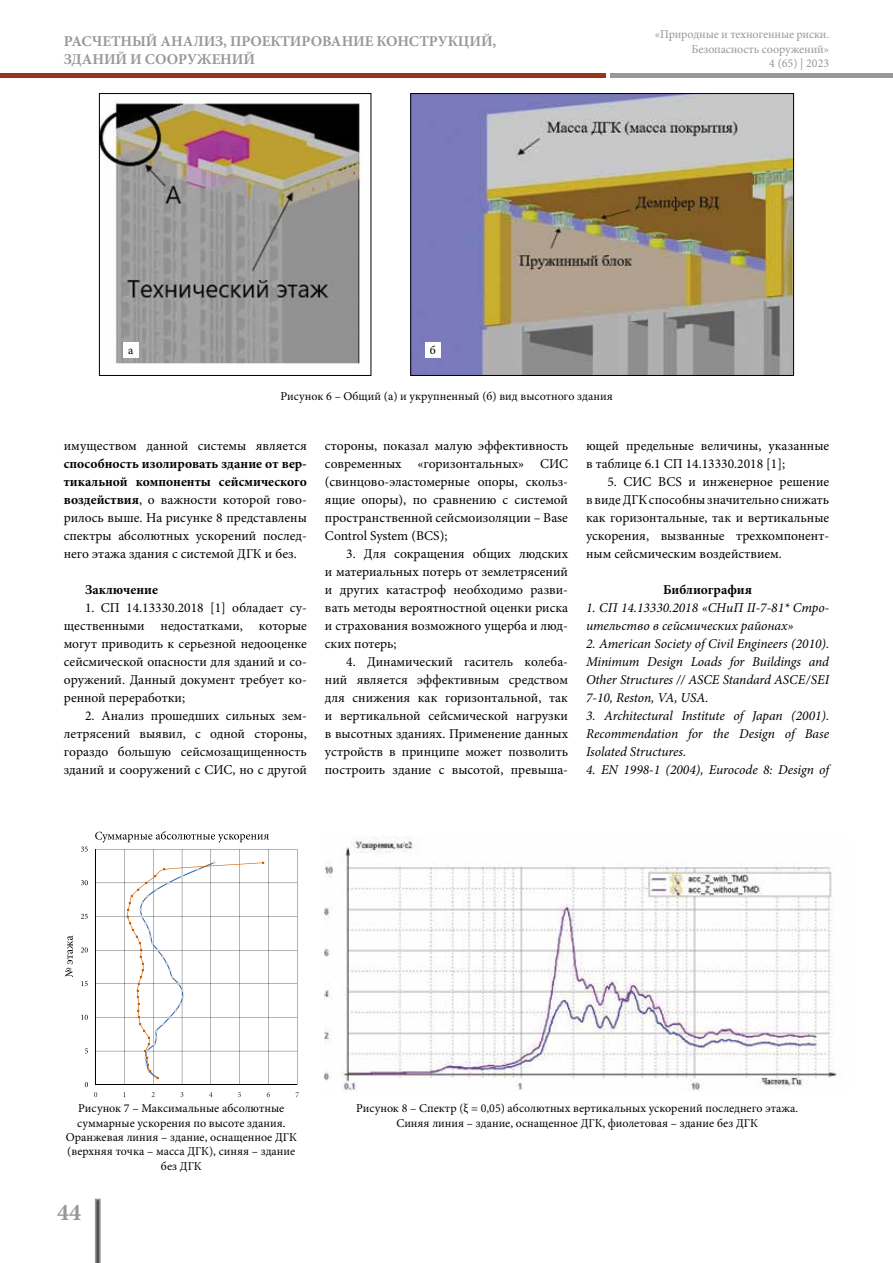
<style>
.page{position:relative;width:893px;height:1263px;background:#fff}
.page>*{position:absolute;margin:0;border:0;box-sizing:border-box;transform-origin:0 0}
.t1{font:700 24px "Minion Pro";color:#98989c}
.t2{font:700 15px/18px "Minion Pro";letter-spacing:-.01em;color:#98989c}
.t3{font:13.5px/18px "Minion Pro";color:#000;text-align:justify}
.t4{font:italic 13.5px/18px "Minion Pro";letter-spacing:-.005em;color:#000;text-align:justify}
.t5{font:700 13.5px "Minion Pro";color:#000}
.t6{font:12px/14.4px "Minion Pro";color:#000;text-align:center}
.t7{font:12px/14.4px "Minion Pro";letter-spacing:-.01em;color:#98989c;text-align:right}
.s1{font-weight:700}
</style>
<div class="page">
<svg style="left:95px;top:1199px;width:6px;height:64px"></svg>
<div style="left:0;top:73px;width:606px;height:5px;background:#9a321c"></div>
<div style="left:610px;top:73px;width:282px;height:5px;background:#98989c"></div>
<img style="left:101px;top:100px;width:261px;height:264px">
<div style="left:99px;top:93px;width:272px;height:283px;border:1px solid #000"></div>
<img style="left:412px;top:95px;width:380px;height:279px">
<div style="left:410px;top:93px;width:384px;height:283px;border:1px solid #000"></div>
<div style="left:123px;top:342px;width:15px;height:15px;background:#fff"></div>
<div style="left:425px;top:342px;width:15px;height:15px;background:#fff"></div>
<hr style="left:96px;top:1051px;width:201px;height:1px;background:#000">
<hr style="left:96px;top:1017px;width:201px;height:1px;background:#000">
<hr style="left:96px;top:984px;width:201px;height:1px;background:#000">
<hr style="left:96px;top:950px;width:201px;height:1px;background:#000">
<hr style="left:96px;top:916px;width:201px;height:1px;background:#000">
<hr style="left:96px;top:883px;width:201px;height:1px;background:#000">
<hr style="left:96px;top:849px;width:201px;height:1px;background:#000">
<hr style="left:297px;top:849px;width:1px;height:236px;background:#000">
<hr style="left:268px;top:849px;width:1px;height:236px;background:#000">
<hr style="left:239px;top:849px;width:1px;height:236px;background:#000">
<hr style="left:211px;top:849px;width:1px;height:236px;background:#000">
<hr style="left:182px;top:849px;width:1px;height:236px;background:#000">
<hr style="left:153px;top:849px;width:1px;height:236px;background:#000">
<hr style="left:124px;top:849px;width:1px;height:236px;background:#000">
<hr style="left:96px;top:849px;width:1px;height:236px;background:#000">
<hr style="left:96px;top:1084px;width:201px;height:1px;background:#000">
<svg style="left:126px;top:861px;width:138px;height:218px"></svg>
<svg style="left:85px;top:1082px;width:3px;height:5px"></svg>
<svg style="left:81px;top:1015px;width:7px;height:5px"></svg>
<svg style="left:81px;top:981px;width:7px;height:5px"></svg>
<svg style="left:81px;top:947px;width:7px;height:5px"></svg>
<svg style="left:81px;top:914px;width:7px;height:5px"></svg>
<svg style="left:81px;top:880px;width:7px;height:5px"></svg>
<svg style="left:81px;top:846px;width:7px;height:6px"></svg>
<svg style="left:94px;top:1092px;width:3px;height:5px"></svg>
<svg style="left:152px;top:1092px;width:3px;height:5px"></svg>
<svg style="left:209px;top:1092px;width:3px;height:5px"></svg>
<svg style="left:267px;top:1092px;width:3px;height:5px"></svg>
<svg style="left:65px;top:935px;width:8px;height:42px"></svg>
<svg style="left:95px;top:831px;width:174px;height:11px"></svg>
<img style="left:325px;top:837px;width:512px;height:254px">
<p class="t2" style="left:64px;top:32px;width:434px">РАСЧЕТНЫЙ АНАЛИЗ, ПРОЕКТИРОВАНИЕ КОНСТРУКЦИЙ,<br>ЗДАНИЙ И СООРУЖЕНИЙ</p>
<p class="t7" style="left:655px;top:28px;width:176px">«Природные и техногенные риски.<br>Безопасность сооружений»<br>4 (65) | 2023</p>
<p class="t6" style="left:128px;top:343px;width:7px">а</p>
<p class="t6" style="left:430px;top:343px;width:8px">б</p>
<p class="t6" style="left:280px;top:389px;width:334px">Рисунок 6 – Общий (а) и укрупненный (б) вид высотного здания</p>
<p class="t3" style="left:64px;top:437px;width:245px">имуществом данной системы является</p>
<p class="t3" style="left:64px;top:455px;width:245px"><span class="s1">способность изолировать здание от вер&shy;тикальной компоненты сейсмического воздействия</span>, о важности которой гово&shy;рилось выше. На рисунке 8 представлены спектры абсолютных ускорений послед&shy;него этажа здания с системой ДГК и без.</p>
<p class="t5" style="left:85px;top:580px;width:74px">Заключение</p>
<p class="t3" style="left:64px;top:599px;width:245px;text-indent:21px">1. СП 14.13330.2018 [1] обладает су&shy;щественными недостатками, которые могут приводить к серьезной недооценке сейсмической опасности для зданий и со&shy;оружений. Данный документ требует ко&shy;ренной переработки;</p>
<p class="t3" style="left:64px;top:707px;width:245px;text-indent:21px">2. Анализ прошедших сильных зем&shy;летрясений выявил, с одной стороны, гораздо большую сейсмозащищенность зданий и сооружений с СИС, но с другой</p>
<p class="t3" style="left:325px;top:437px;width:245px">стороны, показал малую эффективность современных «горизонтальных» СИС (свинцово-эластомерные опоры, скольз&shy;ящие опоры), по сравнению с системой пространственной сейсмоизоляции – Base Control System (BCS);</p>
<p class="t3" style="left:325px;top:545px;width:245px;text-indent:21px">3. Для сокращения общих людских и материальных потерь от землетрясений и других катастроф необходимо разви&shy;вать методы вероятностной оценки риска и страхования возможного ущерба и люд&shy;ских потерь;</p>
<p class="t3" style="left:325px;top:653px;width:245px;text-indent:21px">4. Динамический гаситель колеба&shy;ний является эффективным средством для снижения как горизонтальной, так и вертикальной сейсмической нагрузки в высотных зданиях. Применение данных устройств в принципе может позволить построить здание с высотой, превыша-</p>
<p class="t3" style="left:586px;top:437px;width:245px">ющей предельные величины, указанные в таблице 6.1 СП 14.13330.2018 [1];</p>
<p class="t3" style="left:586px;top:473px;width:245px;text-indent:21px">5. СИС BCS и инженерное решение в виде ДГК способны значительно снижать как горизонтальные, так и вертикальные ускорения, вызванные трехкомпонент&shy;ным сейсмическим воздействием.</p>
<p class="t5" style="left:663px;top:580px;width:90px">Библиография</p>
<p class="t4" style="left:586px;top:598px;width:245px">1. СП 14.13330.2018 «СНиП II-7-81* Стро&shy;ительство в сейсмических районах»</p>
<p class="t4" style="left:586px;top:634px;width:245px">2. American Society of Civil Engineers (2010).<br>Minimum Design Loads for Buildings and Other Structures // ASCE Standard ASCE/SEI 7‑10, Reston, VA, USA.</p>
<p class="t4" style="left:586px;top:706px;width:245px">3. Architectural Institute of Japan (2001).<br>Recommendation for the Design of Base Isolated Structures.</p>
<p class="t4" style="left:586px;top:760px;width:245px">4. EN 1998‑1 (2004), Eurocode 8: Design of</p>
<p class="t6" style="left:66px;top:1101px;width:233px">Рисунок 7 – Максимальные абсолютные суммарные ускорения по высоте здания.<br>Оранжевая линия – здание, оснащенное ДГК (верхняя точка – масса ДГК), синяя – здание без ДГК</p>
<h1 class="t1" style="left:57px;top:1195px;width:25px">44</h1>
<p class="t6" style="left:356px;top:1101px;width:444px">Рисунок 8 – Спектр (ξ = 0,05) абсолютных вертикальных ускорений последнего этажа.<br>Синяя линия – здание, оснащенное ДГК, фиолетовая – здание без ДГК</p>
</div>
